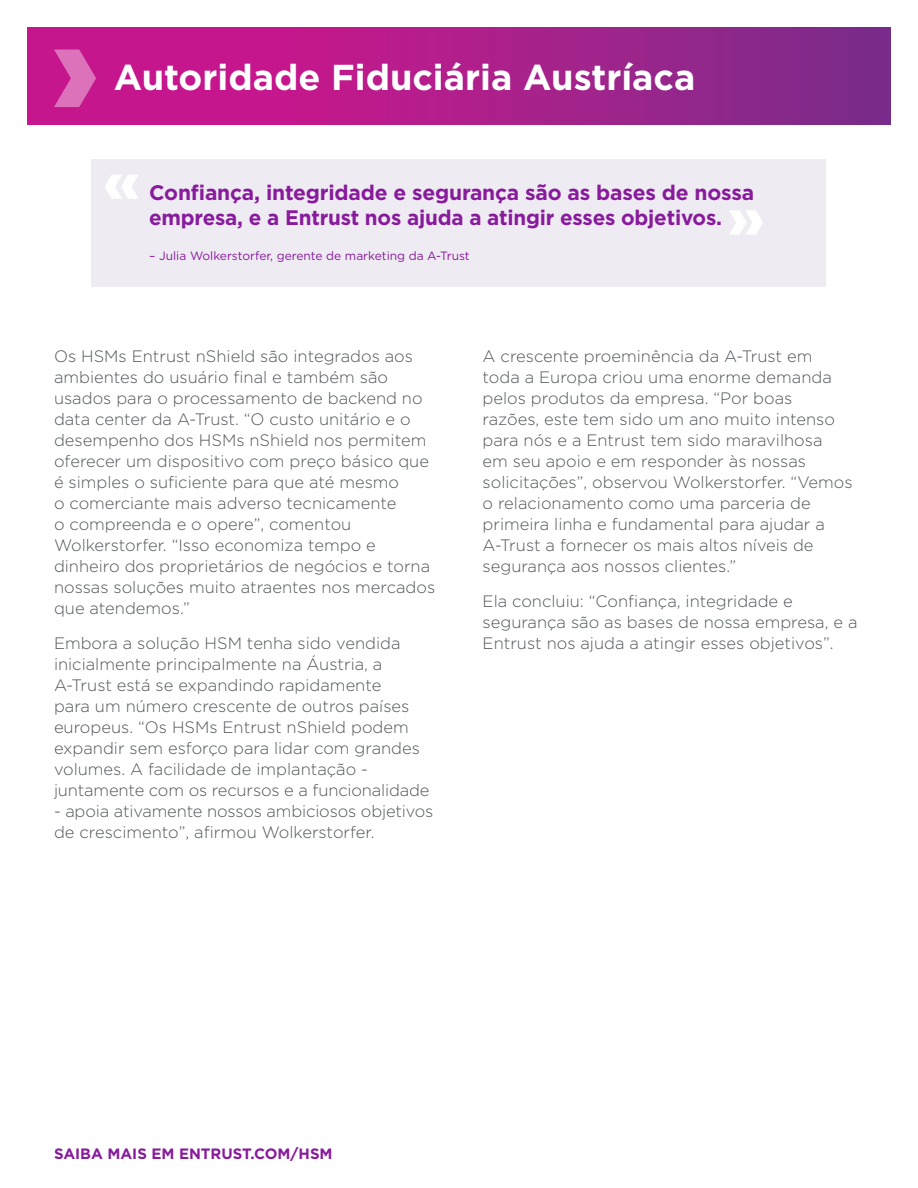
<style>
.page{position:relative;width:918px;height:1188px;background:#fff}
.page>*{position:absolute;margin:0;border:0;box-sizing:border-box;transform-origin:0 0}
.Company_Name{font:700 36px "Gotham";color:#fff}
.t1{font:700 21px/25.5px "Gotham";letter-spacing:-.01em;color:#881b9c}
.Body_copy{font:300 16.5px/21px "Gotham";color:#52555b}
.CTA_URL_front{font:700 15px "Gotham";color:#881b9c}
.Quote_description{font:12px "Gotham";color:#881b9c}
</style>
<div class="page">
<svg style="left:27px;top:27px;width:864px;height:98px;background:#aa1f8b"></svg>
<svg style="left:54px;top:50px;width:42px;height:57px;background:#d34da8"></svg>
<div style="left:92px;top:159px;width:734px;height:127px;background:#eeebf2"></div>
<svg style="left:730px;top:210px;width:33px;height:25px"></svg>
<svg style="left:105px;top:175px;width:33px;height:24px"></svg>
<p class="Company_Name" style="left:114px;top:54px;width:583px">Autoridade Fiduciária Austríaca</p>
<p class="t1" style="left:149px;top:179px;width:606px">Confiança, integridade e segurança são as bases de nossa empresa, e a Entrust nos ajuda a atingir esses objetivos.</p>
<p class="Quote_description" style="left:149px;top:248px;width:322px">– Julia Wolkerstorfer, gerente de marketing da A-Trust</p>
<p class="Body_copy" style="left:54px;top:345px;width:383px">Os HSMs Entrust nShield são integrados aos ambientes do usuário final e também são usados para o processamento de backend no data center da A-Trust. “O custo unitário e o desempenho dos HSMs nShield nos permitem oferecer um dispositivo com preço básico que é simples o suficiente para que até mesmo<br>o comerciante mais adverso tecnicamente<br>o compreenda e o opere”, comentou Wolkerstorfer. “Isso economiza tempo e dinheiro dos proprietários de negócios e torna nossas soluções muito atraentes nos mercados que atendemos.”</p>
<p class="Body_copy" style="left:54px;top:632px;width:377px">Embora a solução HSM tenha sido vendida inicialmente principalmente na Áustria, a A-Trust está se expandindo rapidamente<br>para um número crescente de outros países europeus. “Os HSMs Entrust nShield podem expandir sem esforço para lidar com grandes volumes. A facilidade de implantação - juntamente com os recursos e a funcionalidade</p>
<p class="Body_copy" style="left:54px;top:800px;width:381px">- apoia ativamente nossos ambiciosos objetivos de crescimento”, afirmou Wolkerstorfer.</p>
<p class="Body_copy" style="left:483px;top:345px;width:372px">A crescente proeminência da A-Trust em toda a Europa criou uma enorme demanda pelos produtos da empresa. “Por boas razões, este tem sido um ano muito intenso para nós e a Entrust tem sido maravilhosa<br>em seu apoio e em responder às nossas solicitações”, observou Wolkerstorfer. “Vemos o relacionamento como uma parceria de primeira linha e fundamental para ajudar a A-Trust a fornecer os mais altos níveis de segurança aos nossos clientes.”</p>
<p class="Body_copy" style="left:483px;top:590px;width:376px">Ela concluiu: “Confiança, integridade e segurança são as bases de nossa empresa, e a<br>Entrust nos ajuda a atingir esses objetivos”.</p>
<p class="CTA_URL_front" style="left:54px;top:1144px;width:280px">SAIBA MAIS EM ENTRUST.COM/HSM</p>
</div>
